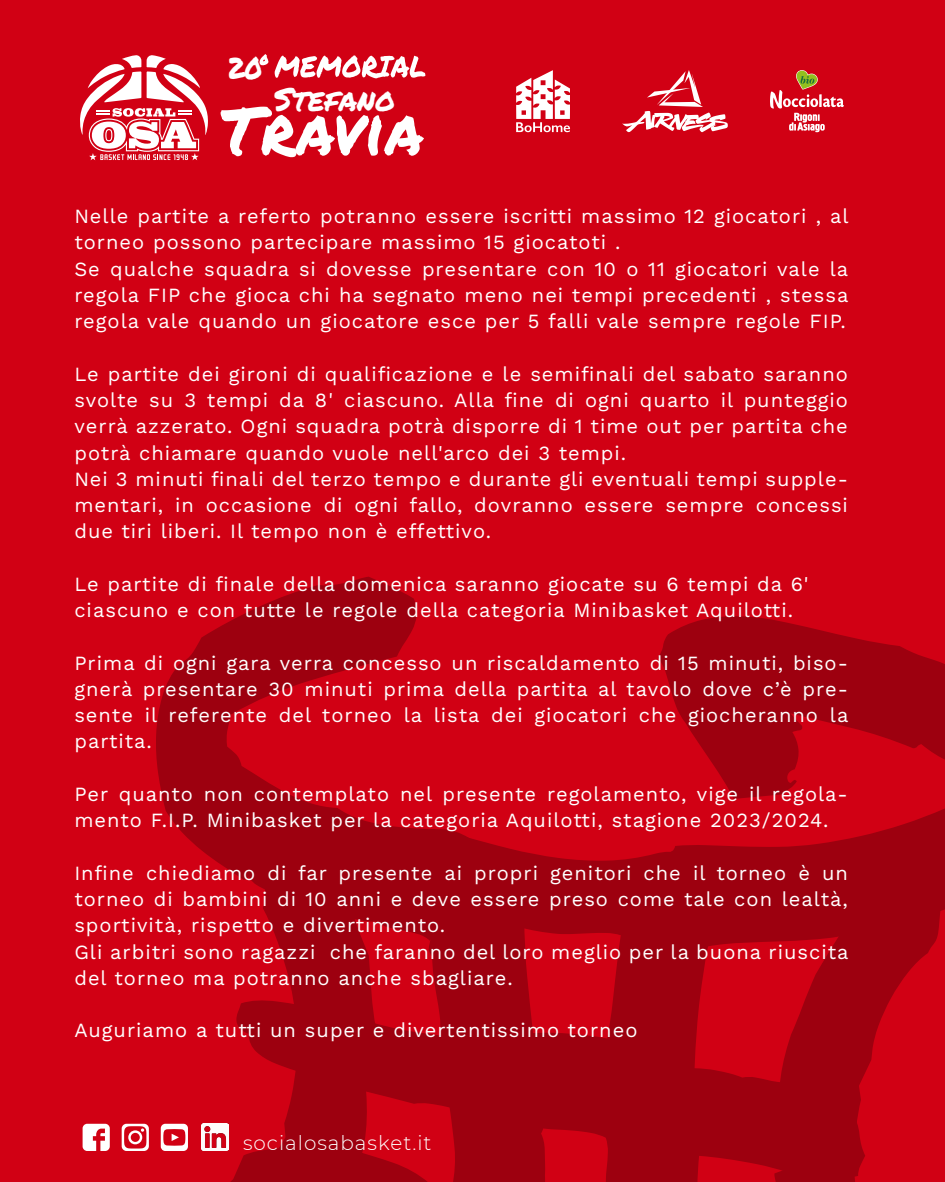
<style>
.page{position:relative;width:945px;height:1182px;background:#fff}
.page>*{position:absolute;margin:0;border:0;box-sizing:border-box;transform-origin:0 0}
.t1{font:66.06px "Permanent Marker";color:#fff}
.t2{font:31.94px "Permanent Marker";color:#fff}
.t3{font:29.57px "Permanent Marker";color:#fff;scale:.89 1}
.t4{font:20.12px/26.2px "Work Sans";letter-spacing:.05em;color:#fff}
.t5{font:300 19.95px "Montserrat";letter-spacing:.05em;color:#fff}
</style>
<div class="page">
<div style="left:0;top:0;width:945px;height:1181px;background:#d10014"></div>
<svg style="left:156px;top:576px;width:307px;height:332px"></svg>
<svg style="left:658px;top:616px;width:287px;height:295px;fill:#9d000f"></svg>
<svg style="left:377px;top:908px;width:75px;height:273px"></svg>
<svg style="left:382px;top:835px;width:318px;height:100px"></svg>
<svg style="left:186px;top:829px;width:191px;height:352px;fill:#9d000f"></svg>
<svg style="left:774px;top:847px;width:168px;height:226px;fill:#9d000f"></svg>
<svg style="left:236px;top:999px;width:216px;height:113px"></svg>
<svg style="left:452px;top:870px;width:413px;height:311px;fill:#9d000f"></svg>
<svg style="left:275px;top:55px;width:150px;height:23px"></svg>
<svg style="left:259px;top:54px;width:9px;height:11px"></svg>
<svg style="left:80px;top:55px;width:128px;height:105px"></svg>
<svg style="left:622px;top:70px;width:106px;height:63px"></svg>
<svg style="left:770px;top:70px;width:74px;height:62px"></svg>
<svg style="left:516px;top:70px;width:54px;height:62px"></svg>
<svg style="left:83px;top:1123px;width:27px;height:27px"></svg>
<svg style="left:161px;top:1123px;width:27px;height:27px"></svg>
<svg style="left:122px;top:1123px;width:27px;height:27px"></svg>
<img style="left:202px;top:1123px;width:27px;height:27px">
<h3 class="t3" style="left:228px;top:46px;width:41px">20</h3>
<h2 class="t2" style="left:274px;top:75px;width:123px">Stefano</h2>
<h1 class="t1" style="left:221px;top:82px;width:205px">Travia</h1>
<p class="t4" style="left:74px;top:202px;width:776px">Nelle partite a referto potranno essere iscritti massimo 12 giocatori , al torneo possono partecipare massimo 15 giocatoti .<br>Se qualche squadra si dovesse presentare con 10 o 11 giocatori vale la regola FIP che gioca chi ha segnato meno nei tempi precedenti , stessa regola vale quando un giocatore esce per 5 falli vale sempre regole FIP.</p>
<p class="t4" style="left:74px;top:360px;width:775px">Le partite dei gironi di qualificazione e le semifinali del sabato saranno svolte su 3 tempi da 8' ciascuno. Alla fine di ogni quarto il punteggio verrà azzerato. Ogni squadra potrà disporre di 1 time out per partita che potrà chiamare quando vuole nell'arco dei 3 tempi.<br>Nei 3 minuti finali del terzo tempo e durante gli eventuali tempi supple&shy;mentari, in occasione di ogni fallo, dovranno essere sempre concessi due tiri liberi. Il tempo non è effettivo.</p>
<p class="t4" style="left:74px;top:570px;width:736px">Le partite di finale della domenica saranno giocate su 6 tempi da 6' ciascuno e con tutte le regole della categoria Minibasket Aquilotti.</p>
<p class="t4" style="left:74px;top:648px;width:776px;text-align:justify">Prima di ogni gara verra concesso un riscaldamento di 15 minuti, biso&shy;gnerà presentare 30 minuti prima della partita al tavolo dove c’è pre&shy;sente il referente del torneo la lista dei giocatori che giocheranno la partita.</p>
<p class="t4" style="left:74px;top:780px;width:775px">Per quanto non contemplato nel presente regolamento, vige il regola&shy;mento F.I.P. Minibasket per la categoria Aquilotti, stagione 2023/2024.</p>
<p class="t4" style="left:74px;top:858px;width:776px">Infine chiediamo di far presente ai propri genitori che il torneo è un torneo di bambini di 10 anni e deve essere preso come tale con lealtà, sportività, rispetto e divertimento.<br>Gli arbitri sono ragazzi che faranno del loro meglio per la buona riuscita del torneo ma potranno anche sbagliare.</p>
<p class="t4" style="left:74px;top:1016px;width:565px">Auguriamo a tutti un super e divertentissimo torneo</p>
<p class="t5" style="left:243px;top:1129px;width:190px">socialosabasket.it</p>
</div>
